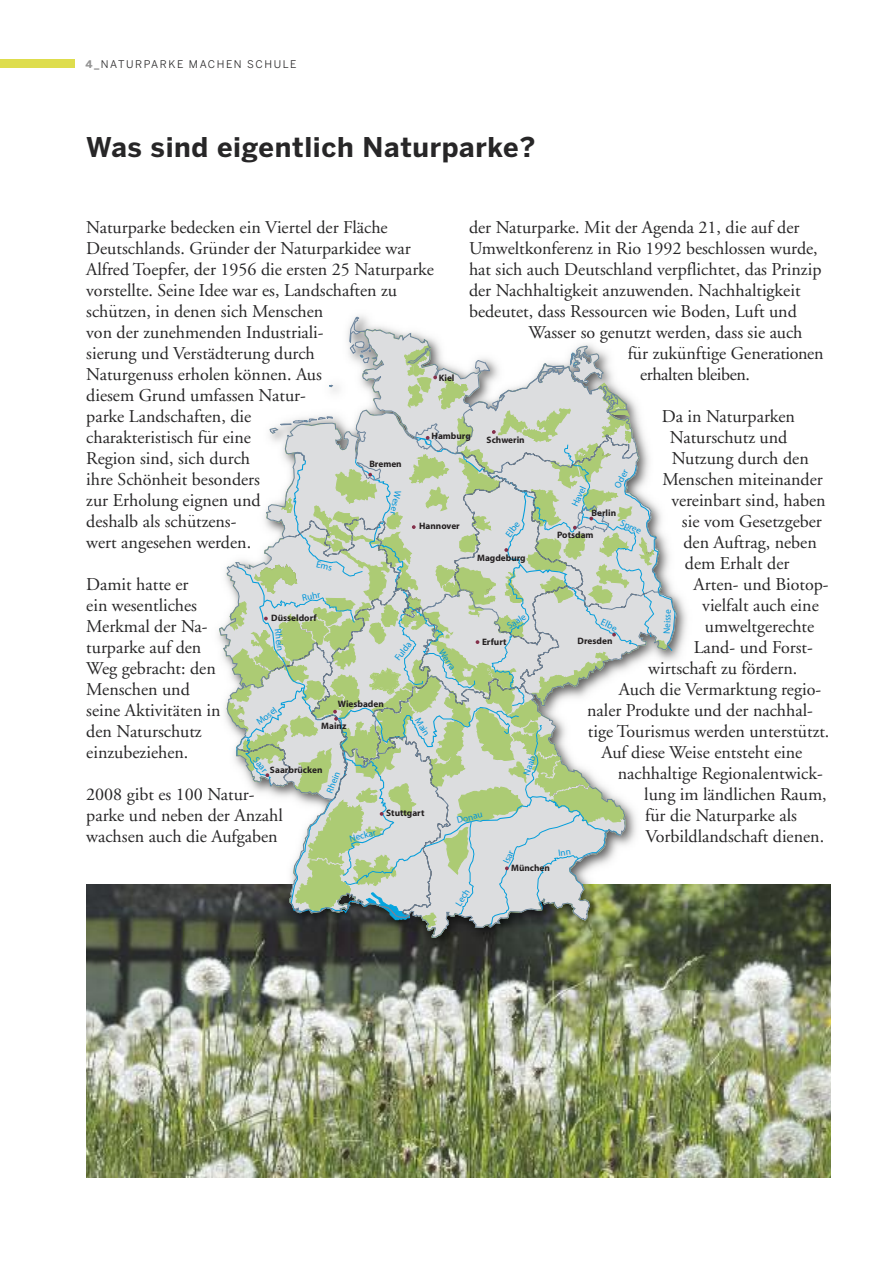
<style>
.page{position:relative;width:893px;height:1263px;background:#fff}
.page>*{position:absolute;margin:0;border:0;box-sizing:border-box;transform-origin:0 0}
.t1{font:700 27px "Benton Sans";letter-spacing:.025em;color:#272627}
.t2{font:18px/21px "Adobe Garamond";color:#272627}
.t3{font:18px "Adobe Garamond";letter-spacing:-.02em;color:#272627}
.t4{font:10.5px "Benton Sans";letter-spacing:.15em;color:#272627}
.t5{font:700 9.3px "Myriad";color:#231f20}
.t6{font:9.3px "Myriad";color:#0095d9}
.s1{font-weight:700;color:#939393}
.s2{font-family:"Koz Min Std";font-weight:200}
</style>
<div class="page">
<div style="left:0;top:60px;width:75px;height:8px;background:#dedd4d"></div>
<img style="left:86px;top:884px;width:744px;height:294px">
<img style="left:183px;top:315px;width:540px;height:675px">
<svg style="left:219px;top:329px;width:458px;height:609px"></svg>
<svg style="left:227px;top:316px;width:449px;height:612px"></svg>
<p class="t4" style="left:85px;top:58px;width:213px"><span class="s1">4</span>_NATURPARKE MACHEN SCHULE</p>
<h1 class="t1" style="left:86px;top:132px;width:451px">Was sind eigentlich Naturparke?</h1>
<p class="t2" style="left:86px;top:218px;width:349px">Naturparke bedecken ein Viertel der Fläche<br>Deutschlands. Gru<span class="s2">̈</span>nder der Naturparkidee war<br>Alfred Toepfer, der 1956 die ersten 25 Naturparke vorstellte. Seine Idee war es, Landschaften zu schu<span class="s2">̈</span>tzen, in denen sich Menschen<br>von der zunehmenden Industriali-<br>sierung und Verstädterung durch<br>Naturgenuss erholen können. Aus<br>diesem Grund umfassen Natur-<br>parke Landschaften, die<br>charakteristisch fu<span class="s2">̈</span>r eine<br>Region sind, sich durch<br>ihre Schönheit besonders<br>zur Erholung eignen und<br>deshalb als schu<span class="s2">̈</span>tzens-<br>wert angesehen werden.</p>
<p class="t2" style="left:86px;top:575px;width:136px">Damit hatte er<br>ein wesentliches<br>Merkmal der Na&shy;turparke auf den<br>Weg gebracht: den<br>Menschen und seine Aktivitäten in den Naturschutz einzubeziehen.</p>
<p class="t2" style="left:86px;top:785px;width:198px">2008 gibt es 100 Natur&shy;parke und neben der Anzahl wachsen auch die Aufgaben</p>
<p class="t2" style="left:469px;top:218px;width:354px">der Naturparke. Mit der Agenda 21, die auf der Umweltkonferenz in Rio 1992 beschlossen wurde, hat sich auch Deutschland verpflichtet, das Prinzip der Nachhaltigkeit anzuwenden. Nachhaltigkeit bedeutet, dass Ressourcen wie Boden, Luft und</p>
<p class="t2" style="left:528px;top:323px;width:276px">Wasser so genutzt werden, dass sie auch</p>
<p class="t2" style="left:628px;top:344px;width:197px">fu<span class="s2">̈</span>r zuku<span class="s2">̈</span>nftige Generationen</p>
<p class="t3" style="left:640px;top:367px;width:112px">erhalten bleiben.</p>
<p class="t2" style="left:662px;top:407px;width:135px">Da in Naturparken</p>
<p class="t2" style="left:670px;top:428px;width:119px">Naturschutz und</p>
<p class="t2" style="left:672px;top:449px;width:139px">Nutzung durch den</p>
<p class="t2" style="left:662px;top:470px;width:162px">Menschen miteinander</p>
<p class="t2" style="left:671px;top:491px;width:156px">vereinbart sind, haben</p>
<p class="t2" style="left:682px;top:512px;width:141px">sie vom Gesetzgeber</p>
<p class="t2" style="left:683px;top:533px;width:135px">den Auftrag, neben</p>
<p class="t2" style="left:685px;top:554px;width:106px">dem Erhalt der</p>
<p class="t2" style="left:693px;top:575px;width:137px">Arten- und Biotop-</p>
<p class="t2" style="left:702px;top:596px;width:118px">vielfalt auch eine</p>
<p class="t2" style="left:705px;top:617px;width:111px">umweltgerechte</p>
<p class="t2" style="left:694px;top:638px;width:121px">Land- und Forst-</p>
<p class="t2" style="left:648px;top:659px;width:151px">wirtschaft zu fördern.</p>
<p class="t2" style="left:619px;top:680px;width:204px">Auch die Vermarktung regio-</p>
<p class="t2" style="left:587px;top:701px;width:227px">naler Produkte und der nachhal-</p>
<p class="t2" style="left:588px;top:722px;width:243px">tige Tourismus werden unterstu<span class="s2">̈</span>tzt.</p>
<p class="t2" style="left:601px;top:743px;width:202px">Auf diese Weise entsteht eine</p>
<p class="t2" style="left:618px;top:764px;width:207px">nachhaltige Regionalentwick-</p>
<p class="t2" style="left:644px;top:785px;width:184px">lung im ländlichen Raum,</p>
<p class="t2" style="left:645px;top:806px;width:153px">fu<span class="s2">̈</span>r die Naturparke als</p>
<p class="t2" style="left:645px;top:827px;width:180px">Vorbildlandschaft dienen.</p>
<p class="t5" style="left:439px;top:375px;width:17px">Kiel</p>
<p class="t5" style="left:432px;top:433px;width:41px">Hamburg</p>
<p class="t5" style="left:487px;top:437px;width:40px">Schwerin</p>
<p class="t5" style="left:369px;top:460px;width:34px">Bremen</p>
<p class="t6" style="left:614px;top:485px;width:21px;rotate:-61deg">Oder</p>
<p class="t6" style="left:571px;top:504px;width:23px;rotate:-65deg">Havel</p>
<p class="t6" style="left:402px;top:492px;width:25px;rotate:102deg">Weser</p>
<p class="t5" style="left:591px;top:509px;width:26px">Berlin</p>
<p class="t5" style="left:557px;top:531px;width:38px">Potsdam</p>
<p class="t6" style="left:622px;top:519px;width:24px;rotate:25deg">Spree</p>
<p class="t6" style="left:505px;top:534px;width:18px;rotate:-53deg">Elbe</p>
<p class="t5" style="left:419px;top:523px;width:42px">Hannover</p>
<p class="t5" style="left:477px;top:555px;width:50px">Magdeburg</p>
<p class="t6" style="left:302px;top:594px;width:20px;rotate:-11deg">Ruhr</p>
<p class="t6" style="left:603px;top:618px;width:18px;rotate:25deg">Elbe</p>
<p class="t6" style="left:663px;top:634px;width:26px;rotate:-88deg">Neisse</p>
<p class="t5" style="left:271px;top:614px;width:47px">Düsseldorf</p>
<p class="t6" style="left:506px;top:624px;width:22px;rotate:-32deg">Saale</p>
<p class="t6" style="left:281px;top:628px;width:24px;rotate:83deg">Rhein</p>
<p class="t5" style="left:482px;top:638px;width:26px">Erfurt</p>
<p class="t5" style="left:578px;top:637px;width:36px">Dresden</p>
<p class="t6" style="left:394px;top:657px;width:23px;rotate:-52deg">Fulda</p>
<p class="t6" style="left:444px;top:648px;width:24px;rotate:56deg">Werra</p>
<p class="t5" style="left:338px;top:700px;width:48px">Wiesbaden</p>
<p class="t6" style="left:255px;top:720px;width:25px;rotate:-38deg">Mosel</p>
<p class="t6" style="left:420px;top:717px;width:21px;rotate:58deg">Main</p>
<p class="t5" style="left:321px;top:722px;width:27px">Mainz</p>
<p class="t5" style="left:270px;top:766px;width:54px">Saarbrücken</p>
<p class="t6" style="left:523px;top:774px;width:22px;rotate:-71deg">Naab</p>
<p class="t6" style="left:258px;top:756px;width:18px;rotate:51deg">Saar</p>
<p class="t6" style="left:326px;top:791px;width:24px;rotate:-68deg">Rhein</p>
<p class="t5" style="left:386px;top:810px;width:40px">Stuttgart</p>
<p class="t6" style="left:456px;top:817px;width:28px;rotate:-14deg">Donau</p>
<p class="t6" style="left:349px;top:835px;width:29px;rotate:-14deg">Neckar</p>
<p class="t6" style="left:455px;top:903px;width:20px;rotate:-58deg">Lech</p>
<p class="t6" style="left:503px;top:861px;width:15px;rotate:-65deg">Isar</p>
<p class="t5" style="left:511px;top:864px;width:40px">München</p>
</div>
